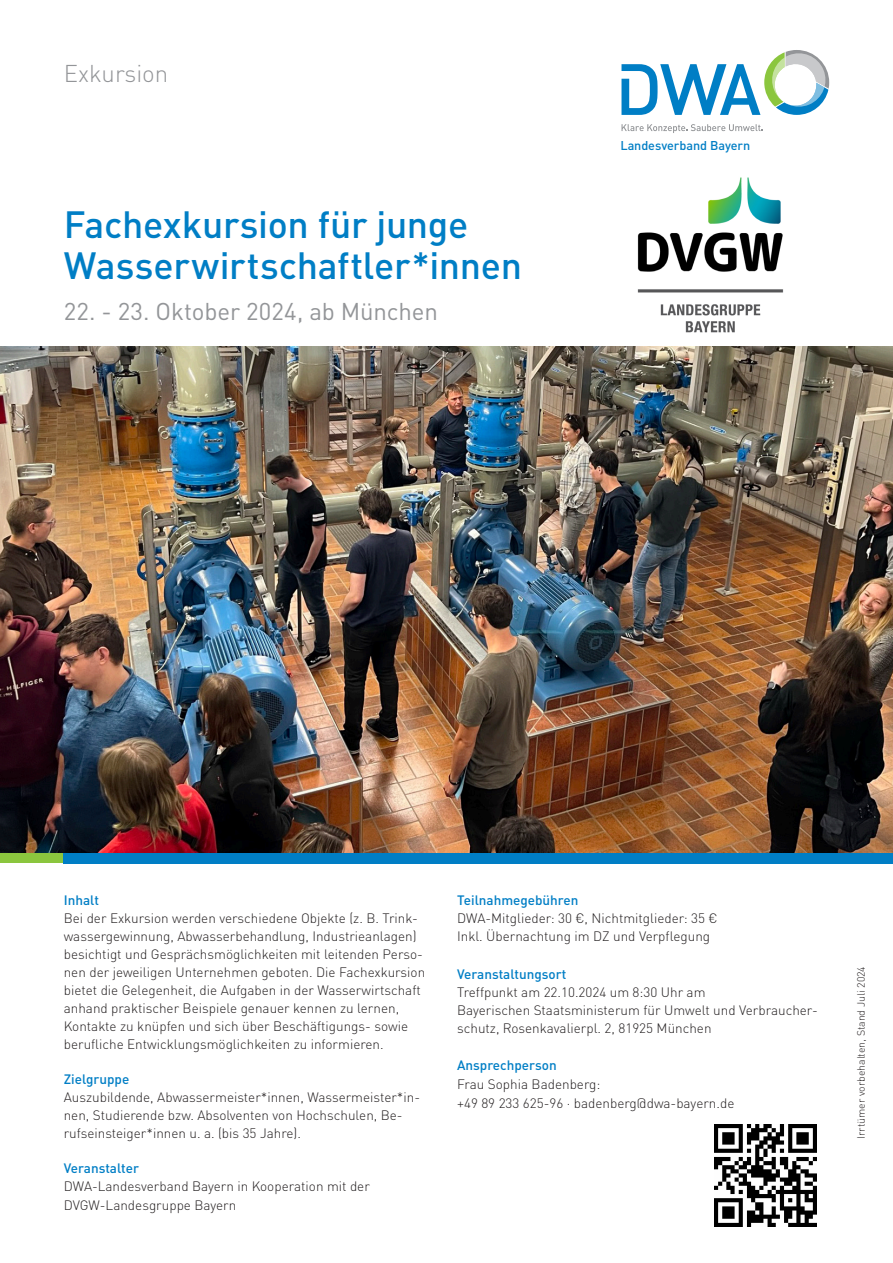
<style>
.page{position:relative;width:893px;height:1263px;background:#fff}
.page>*{position:absolute;margin:0;border:0;box-sizing:border-box;transform-origin:0 0}
.Titel_Seminar{font:500 37.5px/41.2px "DINOT";letter-spacing:-.01em;color:#007ec5}
.Titel_Seminar-2{font:24px "DINOT";letter-spacing:-.005em;color:#939598}
.t1{font:300 24px "DINOT";color:#939598}
.Flietext_medium{font:300 13.5px/18px "DINOT";color:#231f20}
.Flietext_medium-2{font:500 13.5px "DINOT";color:#007ec5}
.Zwischenüberschriften{font:500 13.5px "DINOT";color:#007ec5}
.t2{font:500 12.6px "DINOT";letter-spacing:-.01em;color:#007ec5}
.Fließtext{font:300 10.5px "DINOT";color:#231f20}
.s1{font-weight:500;color:#007ec5}
</style>
<div class="page">
<div style="left:0;top:852px;width:64px;height:11px;background:#8bc63e"></div>
<div style="left:64px;top:842px;width:829px;height:21px;background:#007ec5"></div>
<svg style="left:621px;top:124px;width:142px;height:9px"></svg>
<svg style="left:621px;top:50px;width:208px;height:65px"></svg>
<img style="left:714px;top:1125px;width:102px;height:102px">
<img style="left:615px;top:177px;width:181px;height:170px">
<img style="left:0;top:347px;width:893px;height:505px">
<p class="t1" style="left:64px;top:55px;width:106px">Exkursion</p>
<p class="Titel_Seminar" style="left:64px;top:201px;width:460px">Fachexkursion für junge<br>Wasserwirtschaftler*innen</p>
<p class="Titel_Seminar-2" style="left:64px;top:293px;width:376px">22. - 23. Oktober 2024, ab München</p>
<p class="t2" style="left:620px;top:138px;width:131px">Landesverband Bayern</p>
<p class="Zwischenüberschriften" style="left:64px;top:890px;width:37px">Inhalt</p>
<p class="Flietext_medium" style="left:64px;top:909px;width:363px">Bei der Exkursion werden verschiedene Objekte (z. B. Trink&shy;wassergewinnung, Abwasserbehandlung, Industrieanlagen) besichtigt und Gesprächsmöglichkeiten mit leitenden Perso&shy;nen der jeweiligen Unternehmen geboten. Die Fachexkursion bietet die Gelegenheit, die Aufgaben in der Wasserwirtschaft anhand praktischer Beispiele genauer kennen zu lernen, Kontakte zu knüpfen und sich über Beschäftigungs- sowie berufliche Entwicklungsmöglichkeiten zu informieren.</p>
<p class="Flietext_medium-2" style="left:64px;top:1068px;width:67px">Zielgruppe</p>
<p class="Flietext_medium" style="left:64px;top:1087px;width:358px">Auszubildende, Abwassermeister*innen, Wassermeister*in&shy;nen, Studierende bzw. Absolventen von Hochschulen, Be&shy;rufseinsteiger*innen u. a. (bis 35 Jahre).</p>
<p class="Flietext_medium-2" style="left:64px;top:1158px;width:77px">Veranstalter</p>
<p class="Flietext_medium" style="left:64px;top:1176px;width:308px;line-height:19.2px">DWA-Landesverband Bayern in Kooperation mit der<br>DVGW-Landesgruppe Bayern</p>
<p class="Flietext_medium-2" style="left:457px;top:890px;width:123px">Teilnahmegebühren</p>
<p class="Flietext_medium" style="left:457px;top:909px;width:262px">DWA-Mitglieder: 30 €, Nichtmitglieder: 35 €</p>
<p class="Flietext_medium" style="left:457px;top:927px;width:255px">Inkl. Übernachtung im DZ und Verpflegung</p>
<p class="Flietext_medium" style="left:457px;top:964px;width:362px"><span class="s1">Veranstaltungsort<br></span>Treffpunkt am 22.10.2024 um 8:30 Uhr am<br>Bayerischen Staatsministerum für Umwelt und Verbraucher&shy;schutz, Rosenkavalierpl. 2, 81925 München</p>
<p class="Flietext_medium" style="left:457px;top:1054px;width:279px;line-height:19.2px"><span class="s1">Ansprechperson<br></span>Frau Sophia Badenberg:<br>+49 89 233 625-96 · badenberg@dwa-bayern.de</p>
<p class="Fließtext" style="left:853px;top:1139px;width:174px;rotate:-90deg">Irrtümer vorbehalten, Stand Juli 2024</p>
</div>
